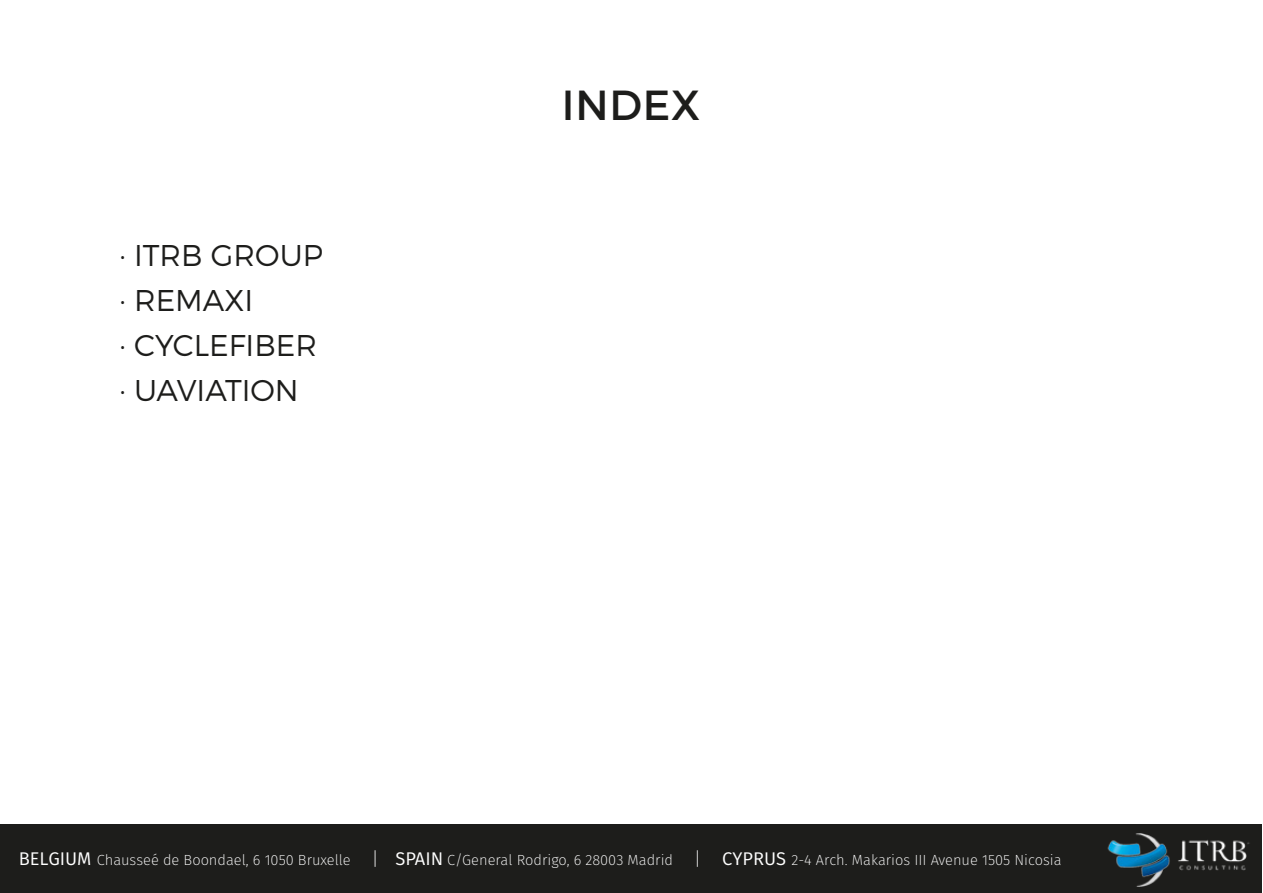
<style>
.page{position:relative;width:1263px;height:893px;background:#fff}
.page>*{position:absolute;margin:0;border:0;box-sizing:border-box;transform-origin:0 0}
.t1{font:42px "Montserrat";letter-spacing:.02em;color:#1d1d1b}
.t2{font:300 30px/45px "Montserrat";color:#1d1d1b}
.t3{font:200 14.7px "Fira Sans";color:#fff}
.s1{font-weight:400;font-size:18.3px}
.s2{font-size:18.3px}
</style>
<div class="page">
<div style="left:0;top:825px;width:1262px;height:68px;background:#1d1d1b"></div>
<img style="left:1098px;top:824px;width:163px;height:63px">
<h2 class="t2" style="left:120px;top:233px;width:204px">· ITRB GROUP · REMAXI<br>· CYCLEFIBER · UAVIATION</h2>
<h1 class="t1" style="left:562px;top:79px;width:140px">INDEX</h1>
<p class="t3" style="left:19px;top:850px;width:1044px"><span class="s1">BELGIUM</span> Chausseé de Boondael, 6 1050 Bruxelle <span class="s2">|</span> <span class="s1">SPAIN</span> C/General Rodrigo, 6 28003 Madrid <span class="s2">|</span> <span class="s1">CYPRUS</span> 2-4 Arch. Makarios III Avenue 1505 Nicosia</p>
</div>
